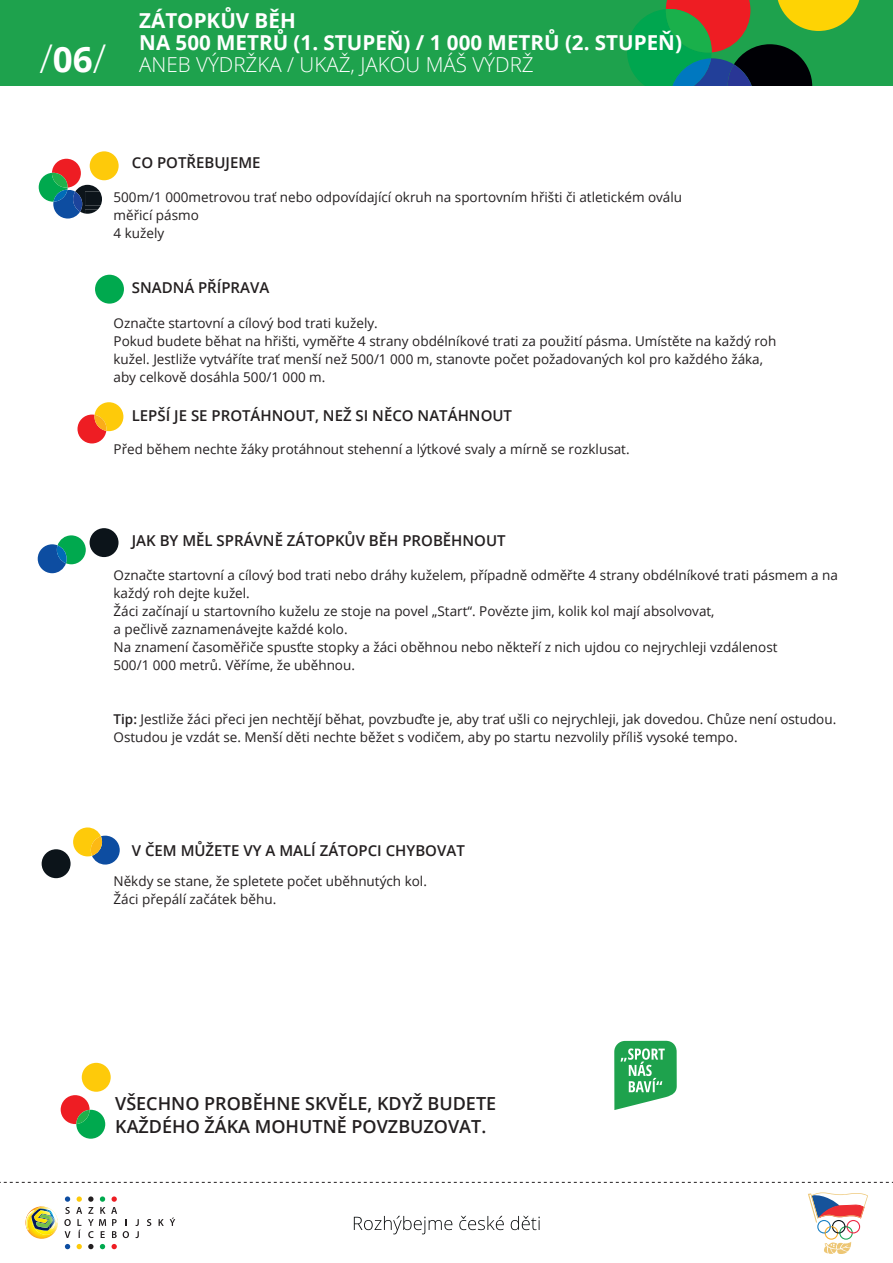
<style>
.page{position:relative;width:893px;height:1263px;background:#fff}
.page>*{position:absolute;margin:0;border:0;box-sizing:border-box;transform-origin:0 0}
.t1{font:300 39.6px "Open Sans";color:#fff}
.t2{font:700 20.55px/22.4px "Open Sans";color:#fff}
.t3{font:300 20.55px "Open Sans";color:#fff}
.t4{font:600 18px/22.5px "Open Sans";color:#231f20}
.t5{font:600 15px "Open Sans";color:#231f20}
.t6{font:13.5px/18px "Open Sans";color:#231f20}
.s1{font-weight:700;font-size:34.95px}
.s2{font-weight:600}
</style>
<div class="page">
<svg style="left:808px;top:1192px;width:59px;height:62px"></svg>
<svg style="left:0;top:1182px;width:893px;height:1px"></svg>
<svg style="left:123px;top:1219px;width:6px;height:19px"></svg>
<svg style="left:136px;top:1219px;width:3px;height:19px"></svg>
<svg style="left:147px;top:1219px;width:4px;height:7px"></svg>
<svg style="left:159px;top:1219px;width:5px;height:7px"></svg>
<svg style="left:170px;top:1217px;width:5px;height:9px"></svg>
<svg style="left:65px;top:1244px;width:5px;height:5px"></svg>
<svg style="left:64px;top:1196px;width:18px;height:42px"></svg>
<svg style="left:77px;top:1244px;width:5px;height:5px"></svg>
<svg style="left:88px;top:1244px;width:6px;height:5px"></svg>
<svg style="left:100px;top:1244px;width:5px;height:5px"></svg>
<svg style="left:88px;top:1196px;width:29px;height:42px"></svg>
<svg style="left:112px;top:1244px;width:5px;height:5px"></svg>
<svg style="left:25px;top:1206px;width:33px;height:33px"></svg>
<div style="left:0;top:0;width:893px;height:85px;background:#1ea24d"></div>
<svg style="left:627px;top:0;width:233px;height:85px"></svg>
<svg style="left:354px;top:1216px;width:98px;height:18px"></svg>
<svg style="left:459px;top:1216px;width:45px;height:14px"></svg>
<svg style="left:511px;top:1216px;width:29px;height:14px"></svg>
<svg style="left:614px;top:1041px;width:63px;height:69px"></svg>
<div style="left:90px;top:151px;width:29px;height:29px;background:#feca0a;border-radius:50%"></div>
<svg style="left:39px;top:159px;width:63px;height:60px"></svg>
<div style="left:95px;top:275px;width:29px;height:29px;background:#00a94e;border-radius:50%"></div>
<svg style="left:77px;top:402px;width:46px;height:41px"></svg>
<div style="left:90px;top:528px;width:29px;height:29px;background:#0c141a;border-radius:50%"></div>
<svg style="left:38px;top:535px;width:48px;height:38px"></svg>
<div style="left:82px;top:1063px;width:29px;height:29px;background:#feca0a;border-radius:50%"></div>
<div style="left:42px;top:849px;width:29px;height:29px;background:#0c141a;border-radius:50%"></div>
<svg style="left:73px;top:827px;width:47px;height:37px"></svg>
<svg style="left:61px;top:1095px;width:44px;height:44px"></svg>
<h1 class="t1" style="left:39px;top:31px;width:68px">/<span class="s1">06</span>/</h1>
<h2 class="t2" style="left:139px;top:9px;width:544px">ZÁTOPKŮV BĚH<br>NA 500 METRŮ (1. STUPEŇ) / 1 000 METRŮ (2. STUPEŇ)</h2>
<h2 class="t3" style="left:139px;top:51px;width:396px">ANEB VÝDRŽKA / UKAŽ, JAKOU MÁŠ VÝDRŽ</h2>
<p class="t5" style="left:132px;top:152px;width:130px">CO POTŘEBUJEME</p>
<p class="t6" style="left:114px;top:188px;width:570px">500m/1 000metrovou trať nebo odpovídající okruh na sportovním hřišti či atletickém oválu měřicí pásmo</p>
<p class="t6" style="left:114px;top:224px;width:52px">4 kužely</p>
<p class="t5" style="left:132px;top:278px;width:139px">SNADNÁ PŘÍPRAVA</p>
<p class="t6" style="left:114px;top:314px;width:664px">Označte startovní a cílový bod trati kužely.<br>Pokud budete běhat na hřišti, vyměřte 4 strany obdélníkové trati za použití pásma. Umístěte na každý roh kužel. Jestliže vytváříte trať menší než 500/1 000 m, stanovte počet požadovaných kol pro každého žáka, aby celkově dosáhla 500/1 000 m.</p>
<p class="t5" style="left:132px;top:405px;width:382px">LEPŠÍ JE SE PROTÁHNOUT, NEŽ SI NĚCO NATÁHNOUT</p>
<p class="t6" style="left:114px;top:440px;width:518px">Před během nechte žáky protáhnout stehenní a lýtkové svaly a mírně se rozklusat.</p>
<p class="t5" style="left:132px;top:530px;width:375px">JAK BY MĚL SPRÁVNĚ ZÁTOPKŮV BĚH PROBĚHNOUT</p>
<p class="t6" style="left:114px;top:566px;width:726px">Označte startovní a cílový bod trati nebo dráhy kuželem, případně odměřte 4 strany obdélníkové trati pásmem a na každý roh dejte kužel.<br>Žáci začínají u startovního kuželu ze stoje na povel „Start“. Povězte jim, kolik kol mají absolvovat,<br>a pečlivě zaznamenávejte každé kolo.<br>Na znamení časoměřiče spusťte stopky a žáci oběhnou nebo někteří z nich ujdou co nejrychleji vzdálenost<br>500/1 000 metrů. Věříme, že uběhnou.</p>
<p class="t6" style="left:114px;top:710px;width:724px"><span class="s2">Tip:</span> Jestliže žáci přeci jen nechtějí běhat, povzbuďte je, aby trať ušli co nejrychleji, jak dovedou. Chůze není ostudou.<br>Ostudou je vzdát se. Menší děti nechte běžet s vodičem, aby po startu nezvolily příliš vysoké tempo.</p>
<p class="t5" style="left:132px;top:840px;width:335px">V ČEM MŮŽETE VY A MALÍ ZÁTOPCI CHYBOVAT</p>
<p class="t6" style="left:114px;top:872px;width:315px">Někdy se stane, že spletete počet uběhnutých kol.<br>Žáci přepálí začátek běhu.</p>
<h3 class="t4" style="left:115px;top:1092px;width:383px">VŠECHNO PROBĚHNE SKVĚLE, KDYŽ BUDETE<br>KAŽDÉHO ŽÁKA MOHUTNĚ POVZBUZOVAT.</h3>
</div>
